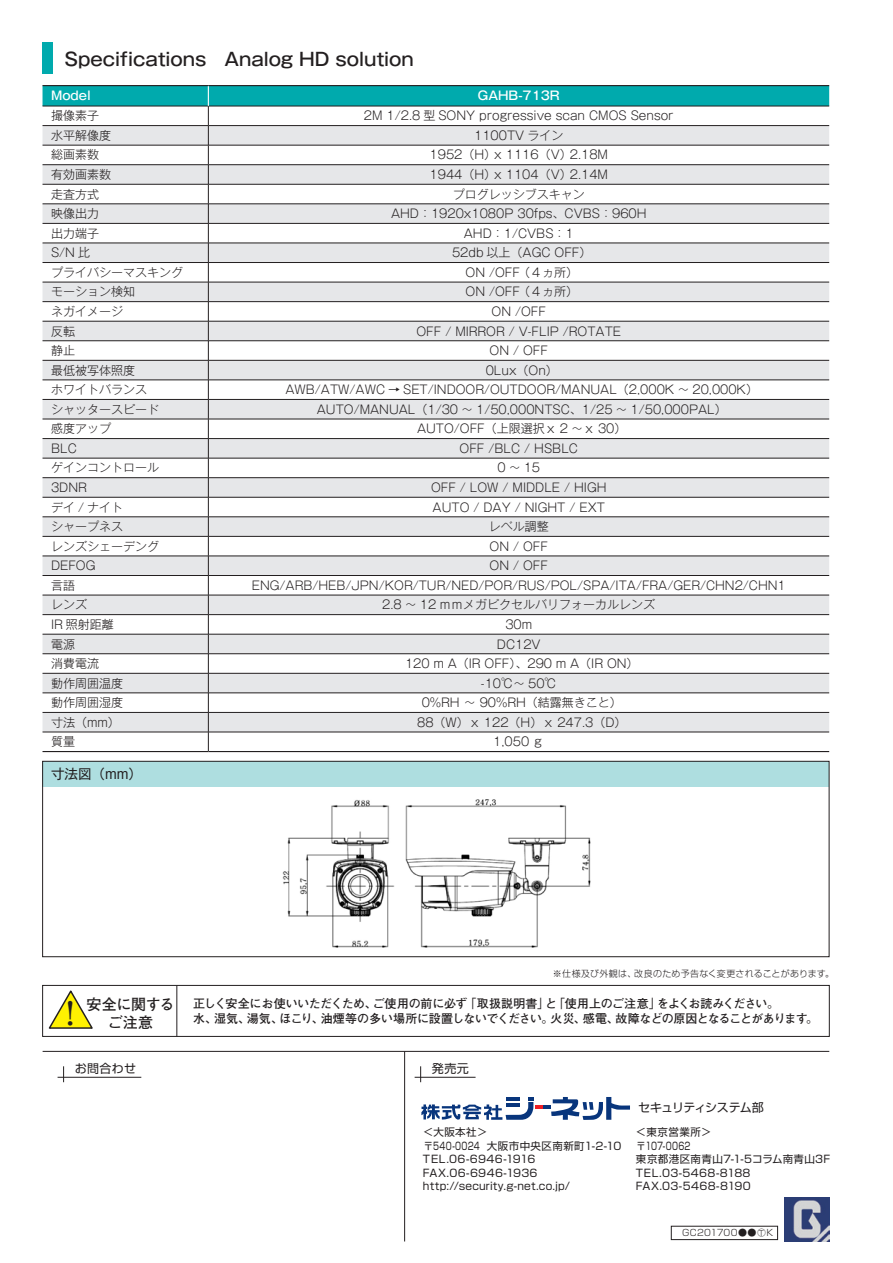
<style>
.page{position:relative;width:893px;height:1263px;background:#fff}
.page>*{position:absolute;margin:0;border:0;box-sizing:border-box;transform-origin:0 0}
.t1{font:700 32.25px "Ryumin Pr 5";color:#231f20}
.t2{font:500 18px "Gothic MB101 Pro";letter-spacing:-.01em;color:#231f20}
.t3{font:700 15px "Futo Go B101 Pr 5";letter-spacing:-.02em;color:#231f20}
.t4{font:13.5px "Gothic MB101 Pro";color:#231f20}
.t5{font:300 12px "Gothic MB101 Pro";color:#231f20}
.t6{font:700 12px "Futo Go B101 Pr 5";letter-spacing:-.03em;color:#231f20}
.t7{font:700 12px "Futo Go B101 Pr 5";letter-spacing:-.065em;color:#231f20}
.t8{font:700 12px "Futo Go B101 Pr 5";letter-spacing:.01em;color:#231f20}
.t9{font:700 12px "Futo Go B101 Pr 5";letter-spacing:-.05em;color:#231f20}
.t10{font:500 12px "Gothic MB101 Pro";color:#fff}
.t11{font:12px "Shin Go Pr 5";letter-spacing:-.06em;color:#231f20}
.t12{font:700 12px "Futo Go B101 Pr 5";letter-spacing:-.09em;color:#231f20}
.t13{font:12px "Shin Go Pr 5";color:#231f20}
.t14{font:10.5px/13.5px "Shin Go Pr 5";letter-spacing:.03em;color:#231f20}
.t15{font:10.5px/13.5px "Shin Go Pro";letter-spacing:.03em;color:#231f20}
.t16{font:300 9px "Shin Go Pr 5";letter-spacing:.025em;color:#231f20}
.t17{font:300 9px "Shin Go Pro";letter-spacing:.035em;color:#231f20}
.t18{font:300 9px "Shin Go Pr 5";letter-spacing:.045em;color:#231f20}
.t19{font:300 7.5px "Shin Go Pro";color:#231f20}
.s1{font-family:"Shin Go Pr 5"}
</style>
<div class="page">
<div style="left:42px;top:985px;width:788px;height:52px;border:1px solid #231f20"></div>
<hr style="left:176px;top:985px;width:1px;height:51px;background:#231f20">
<svg style="left:48px;top:990px;width:45px;height:39px"></svg>
<hr style="left:43px;top:1051px;width:786px;height:1px;background:#231f20">
<hr style="left:58px;top:1077px;width:83px;height:1px;background:#231f20">
<svg style="left:63px;top:1066px;width:1px;height:16px"></svg>
<hr style="left:404px;top:1051px;width:1px;height:190px;background:#231f20">
<hr style="left:415px;top:1077px;width:61px;height:1px;background:#231f20">
<svg style="left:420px;top:1066px;width:1px;height:16px"></svg>
<svg style="left:421px;top:1097px;width:209px;height:23px"></svg>
<img style="left:785px;top:1197px;width:44px;height:44px">
<div style="left:43px;top:43px;width:10px;height:31px;background:#00aaad"></div>
<div style="left:43px;top:761px;width:786px;height:26px;background:#aedee0"></div>
<div style="left:43px;top:761px;width:786px;height:196px;border:1px solid #231f20"></div>
<div style="left:671px;top:1226px;width:107px;height:14px;border:1px solid #231f20"></div>
<hr style="left:43px;top:85px;width:165px;height:1px;background:#231f20">
<hr style="left:208px;top:85px;width:621px;height:1px;background:#231f20">
<svg style="left:43px;top:86px;width:786px;height:665px"></svg>
<hr style="left:43px;top:751px;width:165px;height:1px;background:#231f20">
<hr style="left:208px;top:751px;width:621px;height:1px;background:#231f20">
<img style="left:282px;top:799px;width:309px;height:149px">
<p class="t2" style="left:64px;top:44px;width:351px">Specifications　Analog HD solution</p>
<p class="t10" style="left:51px;top:86px;width:41px">Model</p>
<p class="t10" style="left:478px;top:86px;width:83px">GAHB-713R</p>
<p class="t5" style="left:51px;top:106px;width:49px">撮像素子</p>
<p class="t5" style="left:364px;top:106px;width:311px">2M 1/2.8 型 SONY progressive scan CMOS Sensor</p>
<p class="t5" style="left:51px;top:125px;width:61px">水平解像度</p>
<p class="t5" style="left:474px;top:125px;width:91px">1100TV ライン</p>
<p class="t5" style="left:51px;top:145px;width:49px">総画素数</p>
<p class="t5" style="left:430px;top:145px;width:68px">1952（H）</p>
<p class="t5" style="left:494px;top:145px;width:79px">x 1116（V）</p>
<p class="t5" style="left:570px;top:145px;width:40px">2.18M</p>
<p class="t5" style="left:51px;top:164px;width:61px">有効画素数</p>
<p class="t5" style="left:430px;top:164px;width:68px">1944（H）</p>
<p class="t5" style="left:494px;top:164px;width:79px">x 1104（V）</p>
<p class="t5" style="left:570px;top:164px;width:40px">2.14M</p>
<p class="t5" style="left:51px;top:184px;width:49px">走査方式</p>
<p class="t5" style="left:453px;top:184px;width:133px">プログレッシブスキャン</p>
<p class="t5" style="left:51px;top:204px;width:49px">映像出力</p>
<p class="t5" style="left:391px;top:204px;width:257px">AHD：1920x1080P 30fps、CVBS：960H</p>
<p class="t5" style="left:51px;top:223px;width:49px">出力端子</p>
<p class="t5" style="left:464px;top:223px;width:111px">AHD：1/CVBS：1</p>
<p class="t5" style="left:51px;top:243px;width:40px">S N/ 比</p>
<p class="t5" style="left:452px;top:243px;width:141px">52db 以上（AGC OFF(</p>
<p class="t5" style="left:51px;top:262px;width:133px">プライバシーマスキング</p>
<p class="t5" style="left:518px;top:262px;width:61px">（４ヵ所(</p>
<p class="t5" style="left:466px;top:262px;width:56px">ON /OFF</p>
<p class="t5" style="left:51px;top:282px;width:85px">モーション検知</p>
<p class="t5" style="left:518px;top:282px;width:61px">（４ヵ所(</p>
<p class="t5" style="left:466px;top:282px;width:56px">ON /OFF</p>
<p class="t5" style="left:51px;top:301px;width:73px">ネガイメージ</p>
<p class="t5" style="left:492px;top:301px;width:56px">ON /OFF</p>
<p class="t5" style="left:51px;top:321px;width:25px">反転</p>
<p class="t5" style="left:416px;top:321px;width:206px">OFF / MIRROR V/ -FLIP /ROTATE</p>
<p class="t5" style="left:51px;top:341px;width:25px">静止</p>
<p class="t5" style="left:490px;top:341px;width:60px">ON / OFF</p>
<p class="t5" style="left:51px;top:360px;width:85px">最低被写体照度</p>
<p class="t5" style="left:486px;top:360px;width:74px">0Lux（On(</p>
<p class="t5" style="left:51px;top:380px;width:97px">ホワイトバランス</p>
<p class="t5" style="left:285px;top:380px;width:474px">AWB/ATW/AWC → SET/INDOOR/OUTDOOR/MANUAL（2,000K ～ 20,000K(</p>
<p class="t5" style="left:51px;top:399px;width:109px">シャッタースピード</p>
<p class="t5" style="left:317px;top:399px;width:411px">AUTO/MANUAL（1/30 ～ 1/50,000NTSC、1/25 ～ 1/50,000PAL(</p>
<p class="t5" style="left:51px;top:419px;width:61px">感度アップ</p>
<p class="t5" style="left:417px;top:419px;width:211px">AUTO/OFF（上限選択ｘ 2 ～ｘ 30(</p>
<p class="t5" style="left:51px;top:438px;width:27px">BLC</p>
<p class="t5" style="left:460px;top:438px;width:120px">OFF /BLC / HSBLC</p>
<p class="t5" style="left:51px;top:458px;width:109px">ゲインコントロール</p>
<p class="t5" style="left:497px;top:458px;width:44px">0~15</p>
<p class="t5" style="left:51px;top:477px;width:37px">3DNR</p>
<p class="t5" style="left:431px;top:477px;width:177px">OFF / LOW / MIDDLE / HIGH</p>
<p class="t5" style="left:51px;top:497px;width:73px">デイ / ナイト</p>
<p class="t5" style="left:433px;top:497px;width:174px">AUTO / DAY / NIGHT / EXT</p>
<p class="t5" style="left:51px;top:517px;width:73px">シャープネス</p>
<p class="t5" style="left:489px;top:517px;width:61px">レベル調整</p>
<p class="t5" style="left:51px;top:536px;width:109px">レンズシェーデング</p>
<p class="t5" style="left:490px;top:536px;width:60px">ON / OFF</p>
<p class="t5" style="left:51px;top:556px;width:46px">DEFOG</p>
<p class="t5" style="left:490px;top:556px;width:60px">ON / OFF</p>
<p class="t5" style="left:51px;top:575px;width:25px">言語</p>
<p class="t5" style="left:252px;top:575px;width:535px">ENG/ARB/HEB/JPN/KOR/TUR/NED/POR/RUS/POL/SPA/ITA/FRA/GER/CHN2/CHN1</p>
<p class="t5" style="left:51px;top:595px;width:37px">レンズ</p>
<p class="t5" style="left:420px;top:595px;width:237px">12 ｍｍメガピクセルバリフォーカルレンズ</p>
<p class="t5" style="left:382px;top:595px;width:33px">2.8 〜</p>
<p class="t5" style="left:51px;top:614px;width:64px">IR 照射距離</p>
<p class="t5" style="left:505px;top:614px;width:28px">30m</p>
<p class="t5" style="left:51px;top:634px;width:25px">電源</p>
<p class="t5" style="left:497px;top:634px;width:45px">DC12V</p>
<p class="t5" style="left:51px;top:653px;width:49px">消費電流</p>
<p class="t5" style="left:405px;top:653px;width:235px">120 ｍ A（IR OFF）、290 ｍ A（IR ON(</p>
<p class="t5" style="left:51px;top:673px;width:73px">動作周囲温度</p>
<p class="t5" style="left:481px;top:673px;width:77px">-10°C~ 50°C</p>
<p class="t5" style="left:51px;top:693px;width:73px">動作周囲湿度</p>
<p class="t5" style="left:422px;top:693px;width:202px">0%RH ～ 90%RH（結露無きこと(</p>
<p class="t5" style="left:51px;top:712px;width:70px">寸法（mm）</p>
<p class="t5" style="left:417px;top:712px;width:211px">88（W）ｘ 122（H）ｘ 247.3（D(</p>
<p class="t5" style="left:51px;top:732px;width:25px">質量</p>
<p class="t5" style="left:493px;top:732px;width:52px">1,050 ｇ</p>
<p class="t4" style="left:51px;top:763px;width:92px">寸法図（mm(</p>
<h1 class="t1" style="left:54px;top:987px;width:34px">！</h1>
<p class="t3" style="left:87px;top:992px;width:89px">安全に関する</p>
<p class="t13" style="left:75px;top:1058px;width:63px">お問合わせ</p>
<p class="t3" style="left:108px;top:1010px;width:47px">ご注意</p>
<p class="t18" style="left:553px;top:966px;width:85px">※仕様及び外観は、</p>
<p class="t16" style="left:634px;top:966px;width:201px">改良のため予告なく変更されることがあります。</p>
<p class="t6" style="left:373px;top:994px;width:96px">ご使用の前に必ず</p>
<p class="t8" style="left:464px;top:994px;width:198px">「取扱説明書」「使用上のご注意」</p>
<p class="t9" style="left:193px;top:994px;width:185px">正しく安全にお使いいただくため、</p>
<p class="t12" style="left:657px;top:994px;width:123px">をよくお読みください。</p>
<p class="t6" style="left:545px;top:994px;width:13px">と</p>
<p class="t7" style="left:616px;top:1009px;width:204px">故障などの原因となることがあります。</p>
<p class="t6" style="left:321px;top:1009px;width:234px">油煙等の多い場所に設置しないでください。</p>
<p class="t6" style="left:583px;top:1009px;width:37px">感電、</p>
<p class="t6" style="left:214px;top:1009px;width:38px">湿気、</p>
<p class="t6" style="left:247px;top:1009px;width:38px">湯気、</p>
<p class="t6" style="left:551px;top:1009px;width:37px">火災、</p>
<p class="t6" style="left:193px;top:1009px;width:26px">水、</p>
<p class="t6" style="left:279px;top:1009px;width:46px">ほこり、</p>
<p class="t13" style="left:432px;top:1058px;width:39px">発売元</p>
<p class="t14" style="left:487px;top:1125px;width:136px;text-indent:-64px">＜大阪本社&lt;<br>大阪市中央区南新町1-2-10</p>
<p class="t14" style="left:423px;top:1138px;width:149px">〒540-0024<br>TEL.06-6946-1916<br>FAX.06-6946-1936 http://security g. -net.co j p. /</p>
<p class="t11" style="left:638px;top:1098px;width:127px">セキュリティシステム部</p>
<p class="t15" style="left:636px;top:1124px;width:196px">＜東京営業所&lt;<br>〒107-0062<br>東京都港区南青山7-1-5コラム南青山3F<br><span class="s1">TEL.</span>03-5468-8188<br><span class="s1">FAX.</span>03-5468-8190</p>
<p class="t17" style="left:682px;top:1225px;width:92px">GC201700●●○K</p>
<p class="t19" style="left:759px;top:1227px;width:7px">T</p>
</div>
